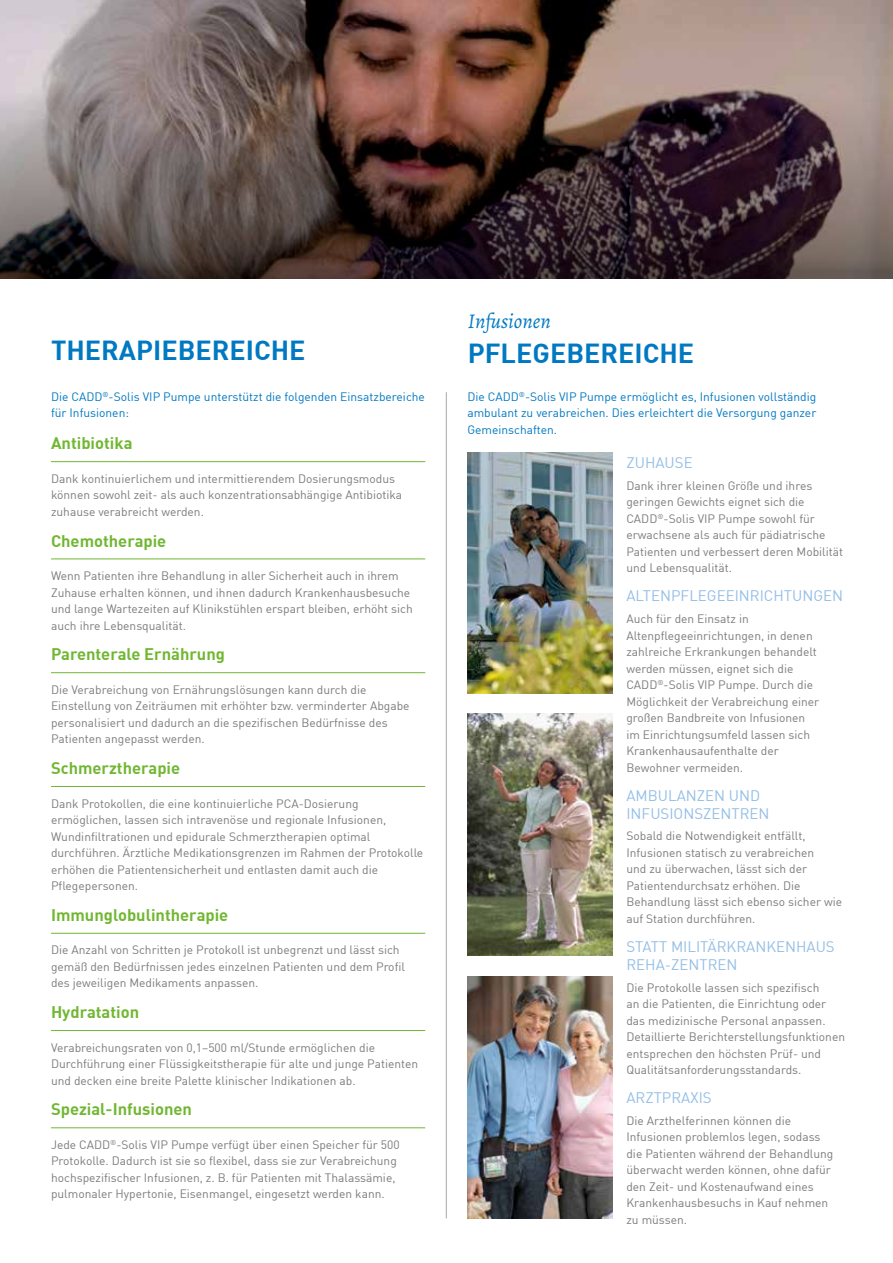
<style>
.page{position:relative;width:893px;height:1263px;background:#fff}
.page>*{position:absolute;margin:0;border:0;box-sizing:border-box;transform-origin:0 0}
.t1{font:700 27px "DIN";color:#0079c2}
.t2{font:italic 21px "Alegreya";color:#0079c2}
.t3{font:700 16.5px "DIN";color:#71b732}
.t4{font:15px/18px "DIN";color:#94bee6}
.t5{font:12px/16.5px "DIN";color:#7e7b7d}
.t6{font:12px/16.5px "DIN";color:#0079c2}
</style>
<div class="page">
<img style="left:0;top:0;width:893px;height:52px">
<img style="left:467px;top:452px;width:145px;height:241px">
<img style="left:467px;top:713px;width:145px;height:242px">
<img style="left:467px;top:977px;width:145px;height:241px">
<img style="left:0;top:52px;width:893px;height:227px">
<hr style="left:51px;top:461px;width:374px;height:1px;background:#71b732">
<hr style="left:51px;top:558px;width:374px;height:1px;background:#71b732">
<hr style="left:51px;top:672px;width:374px;height:1px;background:#71b732">
<hr style="left:51px;top:786px;width:374px;height:1px;background:#71b732">
<hr style="left:51px;top:933px;width:374px;height:1px;background:#71b732">
<hr style="left:51px;top:1030px;width:374px;height:1px;background:#71b732">
<hr style="left:51px;top:1127px;width:374px;height:1px;background:#71b732">
<hr style="left:446px;top:392px;width:1px;height:826px;background:#a7a7a8">
<h1 class="t1" style="left:51px;top:332px;width:256px">THERAPIEBEREICHE</h1>
<p class="t6" style="left:51px;top:388px;width:375px">Die CADD<sup>®</sup>-Solis VIP Pumpe unterstützt die folgenden Einsatzbereiche für Infusionen:</p>
<h3 class="t3" style="left:51px;top:432px;width:83px">Antibiotika</h3>
<p class="t5" style="left:51px;top:470px;width:353px">Dank kontinuierlichem und intermittierendem Dosierungsmodus können sowohl zeit- als auch konzentrationsabhängige Antibiotika zuhause verabreicht werden.</p>
<h3 class="t3" style="left:51px;top:530px;width:117px">Chemotherapie</h3>
<p class="t5" style="left:51px;top:567px;width:363px">Wenn Patienten ihre Behandlung in aller Sicherheit auch in ihrem Zuhause erhalten können, und ihnen dadurch Krankenhausbesuche und lange Wartezeiten auf Klinikstühlen erspart bleiben, erhöht sich auch ihre Lebensqualität.</p>
<h3 class="t3" style="left:51px;top:643px;width:175px">Parenterale Ernährung</h3>
<p class="t5" style="left:51px;top:681px;width:360px">Die Verabreichung von Ernährungslösungen kann durch die Einstellung von Zeiträumen mit erhöhter bzw. verminderter Abgabe personalisiert und dadurch an die spezifischen Bedürfnisse des Patienten angepasst werden.</p>
<h3 class="t3" style="left:51px;top:757px;width:131px">Schmerztherapie</h3>
<p class="t5" style="left:51px;top:795px;width:374px">Dank Protokollen, die eine kontinuierliche PCA-Dosierung ermöglichen, lassen sich intravenöse und regionale Infusionen, Wundinfiltrationen und epidurale Schmerztherapien optimal durchführen. Ärztliche Medikationsgrenzen im Rahmen der Protokolle erhöhen die Patientensicherheit und entlasten damit auch die Pflegepersonen.</p>
<h3 class="t3" style="left:51px;top:904px;width:179px">Immunglobulintherapie</h3>
<p class="t5" style="left:51px;top:941px;width:355px">Die Anzahl von Schritten je Protokoll ist unbegrenzt und lässt sich gemäß den Bedürfnissen jedes einzelnen Patienten und dem Profil des jeweiligen Medikaments anpassen.</p>
<h3 class="t3" style="left:51px;top:1001px;width:90px">Hydratation</h3>
<p class="t5" style="left:51px;top:1039px;width:369px">Verabreichungsraten von 0,1–500 ml/Stunde ermöglichen die<br>Durchführung einer Flüssigkeitstherapie für alte und junge Patienten und decken eine breite Palette klinischer Indikationen ab.</p>
<h3 class="t3" style="left:51px;top:1099px;width:142px">Spezial-Infusionen</h3>
<p class="t5" style="left:51px;top:1136px;width:350px">Jede CADD<sup>®</sup>-Solis VIP Pumpe verfügt über einen Speicher für 500<br>Protokolle. Dadurch ist sie so flexibel, dass sie zur Verabreichung hochspezifischer Infusionen, z. B. für Patienten mit Thalassämie, pulmonaler Hypertonie, Eisenmangel, eingesetzt werden kann.</p>
<h2 class="t2" style="left:468px;top:308px;width:85px">Infusionen</h2>
<h1 class="t1" style="left:468px;top:336px;width:228px">PFLEGEBEREICHE</h1>
<p class="t6" style="left:467px;top:388px;width:350px;text-align:justify">Die CADD<sup>®</sup>-Solis VIP Pumpe ermöglicht es, Infusionen vollständig ambulant zu verabreichen. Dies erleichtert die Versorgung ganzer Gemeinschaften.</p>
<p class="t4" style="left:626px;top:453px;width:68px">ZUHAUSE</p>
<p class="t5" style="left:626px;top:477px;width:218px">Dank ihrer kleinen Größe und ihres geringen Gewichts eignet sich die CADD<sup>®</sup>-Solis VIP Pumpe sowohl für erwachsene als auch für pädiatrische Patienten und verbessert deren Mobilität und Lebensqualität.</p>
<p class="t4" style="left:626px;top:587px;width:218px">ALTENPFLEGEEINRICHTUNGEN</p>
<p class="t5" style="left:626px;top:610px;width:194px">Auch für den Einsatz in<br>Altenpflegeeinrichtungen, in denen zahlreiche Erkrankungen behandelt werden müssen, eignet sich die<br>CADD<sup>®</sup>-Solis VIP Pumpe. Durch die<br>Möglichkeit der Verabreichung einer großen Bandbreite von Infusionen im Einrichtungsumfeld lassen sich<br>Krankenhausaufenthalte der<br>Bewohner vermeiden.</p>
<p class="t4" style="left:626px;top:786px;width:145px">AMBULANZEN UND<br>INFUSIONSZENTREN</p>
<p class="t5" style="left:626px;top:827px;width:217px">Sobald die Notwendigkeit entfällt, Infusionen statisch zu verabreichen<br>und zu überwachen, lässt sich der Patientendurchsatz erhöhen. Die Behandlung lässt sich ebenso sicher wie auf Station durchführen.</p>
<p class="t4" style="left:626px;top:937px;width:210px">STATT MILITÄRKRANKENHAUS<br>REHA-ZENTREN</p>
<p class="t5" style="left:626px;top:979px;width:220px">Die Protokolle lassen sich spezifisch<br>an die Patienten, die Einrichtung oder das medizinische Personal anpassen.<br>Detaillierte Berichterstellungsfunktionen entsprechen den höchsten Prüf- und Qualitätsanforderungsstandards.</p>
<p class="t4" style="left:626px;top:1088px;width:87px">ARZTPRAXIS</p>
<p class="t5" style="left:626px;top:1112px;width:209px">Die Arzthelferinnen können die<br>Infusionen problemlos legen, sodass die Patienten während der Behandlung überwacht werden können, ohne dafür den Zeit- und Kostenaufwand eines<br>Krankenhausbesuchs in Kauf nehmen zu müssen.</p>
</div>
